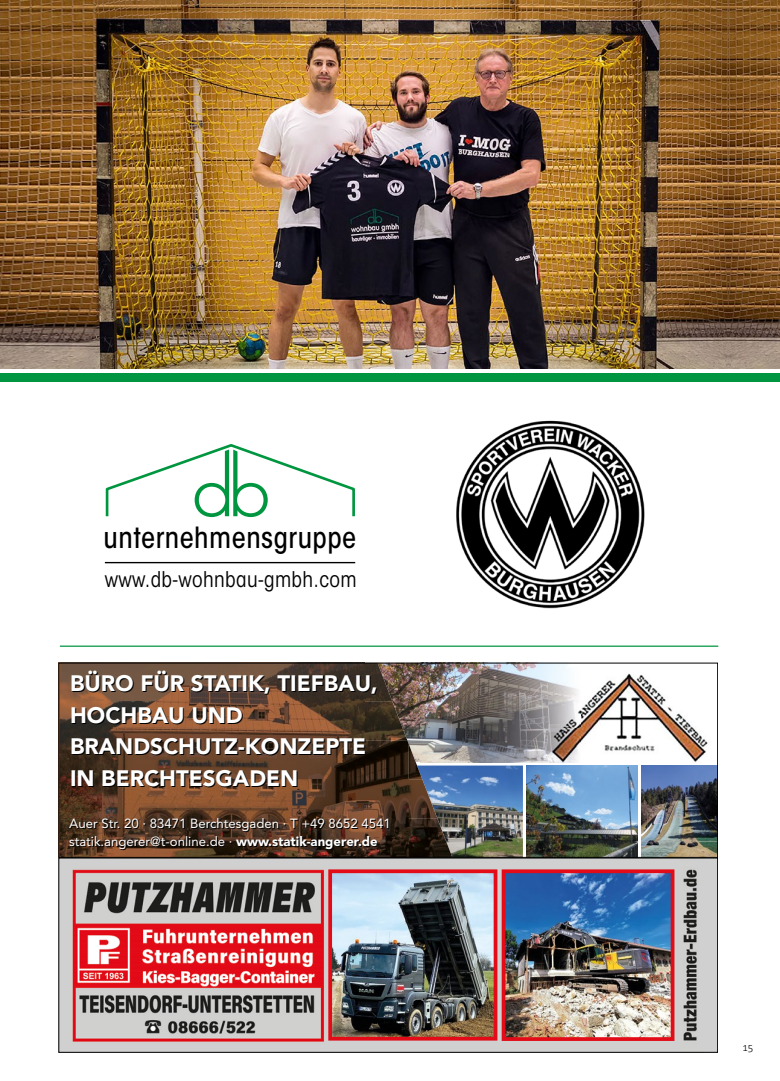
<style>
.page{position:relative;width:780px;height:1081px;background:#fff}
.page>*{position:absolute;margin:0;border:0;box-sizing:border-box;transform-origin:0 0}
.t1{font:500 condensed 29px "ITC Avant Garde Std";letter-spacing:.015em;color:#000}
.t2{font:900 22.25px/31.5px "Avenir LT Std";color:#fff}
.t3{font:condensed 21.5px "ITC Avant Garde Std";letter-spacing:.015em;color:#000}
.t4{font:13.25px/18.5px "Avenir LT Std";color:#fff}
.t5{font:300 10px "Corpid";color:#000}
.s1{font-weight:900}
</style>
<div class="page">
<div style="left:60px;top:859px;width:656px;height:191px;background:#d0d0d0"></div>
<img style="left:69px;top:866px;width:256px;height:178px">
<img style="left:680px;top:859px;width:23px;height:191px">
<img style="left:506px;top:874px;width:163px;height:162px">
<div style="left:501px;top:869px;width:173px;height:172px;border:4px solid #e30b17"></div>
<img style="left:333px;top:874px;width:159px;height:161px">
<div style="left:328px;top:869px;width:169px;height:171px;border:4px solid #e30b17"></div>
<div style="left:58px;top:857px;width:660px;height:195px;border:1px solid #000"></div>
<img style="left:422px;top:765px;width:101px;height:90px">
<img style="left:392px;top:665px;width:156px;height:31px">
<img style="left:392px;top:696px;width:156px;height:33px">
<img style="left:407px;top:729px;width:141px;height:33px">
<img style="left:60px;top:665px;width:332px;height:37px">
<img style="left:60px;top:702px;width:347px;height:38px">
<img style="left:60px;top:740px;width:349px;height:40px">
<img style="left:408px;top:744px;width:14px;height:36px">
<img style="left:60px;top:780px;width:377px;height:38px">
<img style="left:60px;top:818px;width:392px;height:37px">
<img style="left:548px;top:665px;width:160px;height:104px">
<img style="left:641px;top:765px;width:75px;height:90px">
<img style="left:526px;top:765px;width:111px;height:90px">
<div style="left:58px;top:663px;width:660px;height:194px;border:1px solid #000"></div>
<img style="left:0;top:0;width:1px;height:368px">
<img style="left:1px;top:0;width:779px;height:369px">
<hr style="left:60px;top:645px;width:658px;height:2px;background:#009641">
<div style="left:1px;top:374px;width:779px;height:8px;background:#009641"></div>
<img style="left:456px;top:420px;width:189px;height:189px">
<svg style="left:105px;top:444px;width:250px;height:74px"></svg>
<hr style="left:105px;top:562px;width:250px;height:1px;background:#000">
<h1 class="t1" style="left:103px;top:519px;width:254px">unternehmensgruppe</h1>
<h3 class="t3" style="left:105px;top:566px;width:253px">www.db-wohnbau-gmbh.com</h3>
<h2 class="t2" style="left:70px;top:667px;width:309px">BÜRO FÜR STATIK, TIEFBAU,<br>HOCHBAU UND<br>BRANDSCHUTZ-KONZEPTE<br>IN BERCHTESGADEN</h2>
<p class="t4" style="left:69px;top:814px;width:323px">Auer Str. 20 · 83471 Berchtesgaden · T +49 8652 4541 statik.angerer@t-online.de · <span class="s1">www.statik-angerer.de</span></p>
<p class="t5" style="left:742px;top:1042px;width:13px">15</p>
</div>
